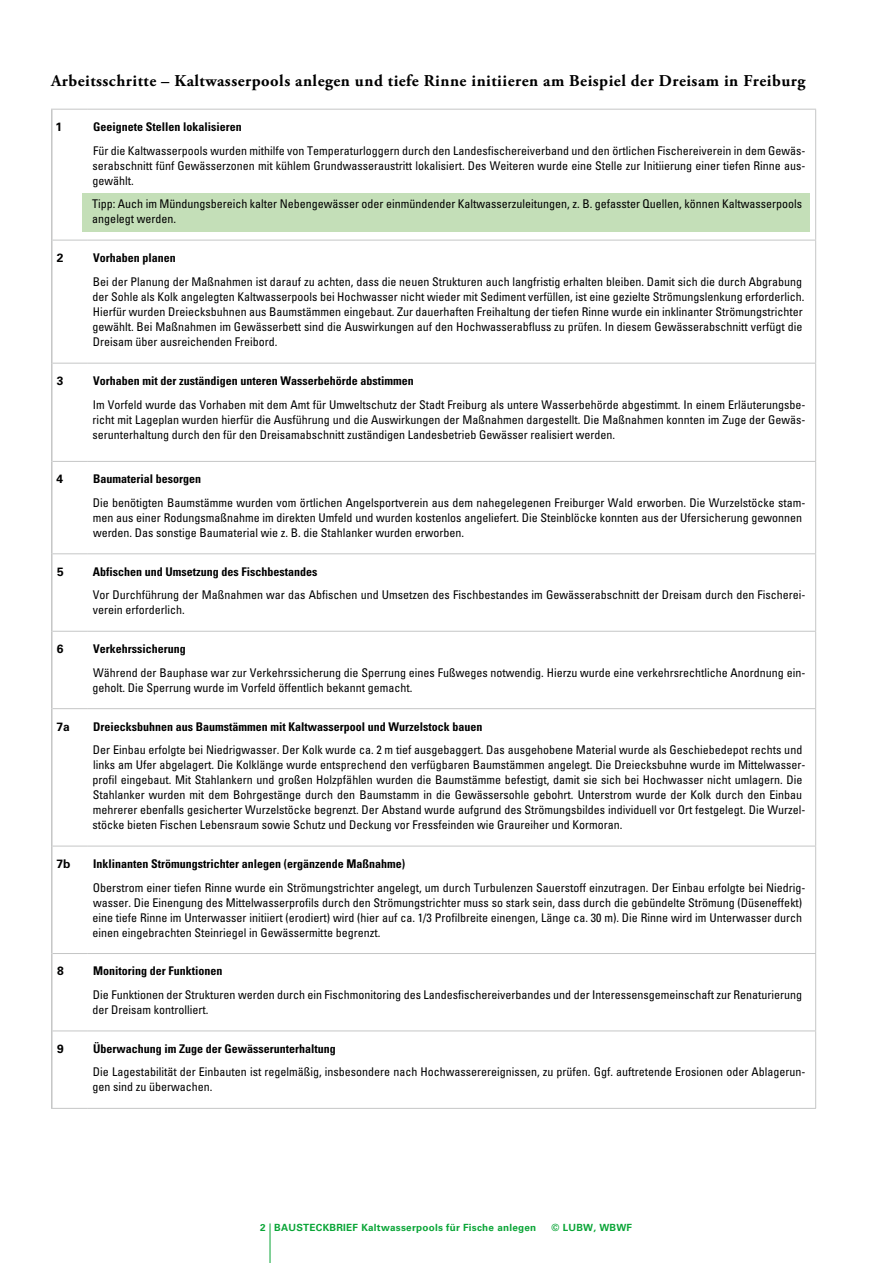
<style>
.page{position:relative;width:893px;height:1263px;background:#fff}
.page>*{position:absolute;margin:0;border:0;box-sizing:border-box;transform-origin:0 0}
.BS_H2ohneNum{font:700 16.5px "Adobe Garamond Pro";letter-spacing:.03em;color:#000}
.BS_Arbeitsschritte{font:12px/15px "Universfor LUBW 57 Cn";color:#000}
.BS_Tabellenkopfzeile{font:12px "Universfor LUBW 67 Bold Cn";color:#000}
.BS_Tabelleninhalt{font:700 12px "Universfor LUBW 65";color:#000}
.BS_Fußzeile_links{font:700 9.9px "Universfor LUBW 65";letter-spacing:.025em;color:#0aa537}
.BS_Seitenzahl_links{font:700 9.9px "Universfor LUBW 65";color:#0aa537}
</style>
<div class="page">
<div style="left:83px;top:193px;width:727px;height:38px;background:#c4dfb8"></div>
<hr style="left:270px;top:1223px;width:1px;height:40px;background:#0aa537">
<hr style="left:51px;top:110px;width:2px;height:130px;background:#c5c6c6">
<hr style="left:51px;top:240px;width:2px;height:123px;background:#c5c6c6">
<hr style="left:51px;top:363px;width:2px;height:98px;background:#c5c6c6">
<hr style="left:51px;top:461px;width:2px;height:93px;background:#c5c6c6">
<hr style="left:51px;top:554px;width:2px;height:77px;background:#c5c6c6">
<hr style="left:51px;top:631px;width:2px;height:78px;background:#c5c6c6">
<hr style="left:51px;top:709px;width:2px;height:137px;background:#c5c6c6">
<hr style="left:51px;top:846px;width:2px;height:107px;background:#c5c6c6">
<hr style="left:51px;top:953px;width:2px;height:78px;background:#c5c6c6">
<hr style="left:51px;top:1031px;width:2px;height:77px;background:#c5c6c6">
<hr style="left:51px;top:109px;width:37px;height:1px;background:#c5c6c6">
<hr style="left:88px;top:109px;width:728px;height:1px;background:#c5c6c6">
<hr style="left:815px;top:110px;width:1px;height:130px;background:#c5c6c6">
<hr style="left:53px;top:240px;width:35px;height:1px;background:#c5c6c6">
<hr style="left:88px;top:240px;width:728px;height:1px;background:#c5c6c6">
<hr style="left:815px;top:240px;width:1px;height:123px;background:#c5c6c6">
<hr style="left:53px;top:363px;width:35px;height:1px;background:#c5c6c6">
<hr style="left:88px;top:363px;width:728px;height:1px;background:#c5c6c6">
<hr style="left:815px;top:363px;width:1px;height:98px;background:#c5c6c6">
<hr style="left:53px;top:461px;width:35px;height:1px;background:#c5c6c6">
<hr style="left:88px;top:461px;width:728px;height:1px;background:#c5c6c6">
<hr style="left:815px;top:462px;width:1px;height:91px;background:#c5c6c6">
<hr style="left:53px;top:553px;width:35px;height:1px;background:#c5c6c6">
<hr style="left:88px;top:553px;width:728px;height:1px;background:#c5c6c6">
<hr style="left:815px;top:554px;width:1px;height:77px;background:#c5c6c6">
<hr style="left:53px;top:631px;width:35px;height:1px;background:#c5c6c6">
<hr style="left:88px;top:631px;width:728px;height:1px;background:#c5c6c6">
<hr style="left:815px;top:632px;width:1px;height:76px;background:#c5c6c6">
<hr style="left:53px;top:708px;width:35px;height:1px;background:#c5c6c6">
<hr style="left:88px;top:708px;width:728px;height:1px;background:#c5c6c6">
<hr style="left:815px;top:709px;width:1px;height:137px;background:#c5c6c6">
<hr style="left:53px;top:846px;width:35px;height:1px;background:#c5c6c6">
<hr style="left:88px;top:846px;width:728px;height:1px;background:#c5c6c6">
<hr style="left:815px;top:846px;width:1px;height:107px;background:#c5c6c6">
<hr style="left:53px;top:953px;width:35px;height:1px;background:#c5c6c6">
<hr style="left:88px;top:953px;width:728px;height:1px;background:#c5c6c6">
<hr style="left:815px;top:954px;width:1px;height:76px;background:#c5c6c6">
<hr style="left:53px;top:1030px;width:35px;height:1px;background:#c5c6c6">
<hr style="left:88px;top:1030px;width:728px;height:1px;background:#c5c6c6">
<hr style="left:815px;top:1031px;width:1px;height:77px;background:#c5c6c6">
<hr style="left:51px;top:1108px;width:37px;height:1px;background:#c5c6c6">
<hr style="left:88px;top:1108px;width:728px;height:1px;background:#c5c6c6">
<h2 class="BS_H2ohneNum" style="left:51px;top:71px;width:756px">Arbeitsschritte – Kaltwasserpools anlegen und tiefe Rinne initiieren am Beispiel der Dreisam in Freiburg</h2>
<p class="BS_Tabelleninhalt" style="left:56px;top:120px;width:8px">1</p>
<p class="BS_Tabellenkopfzeile" style="left:93px;top:119px;width:150px">Geeignete Stellen lokalisieren</p>
<p class="BS_Arbeitsschritte" style="left:92px;top:143px;width:715px;text-align:justify">Für die Kaltwasserpools wurden mithilfe von Temperaturloggern durch den Landesfischereiverband und den örtlichen Fischereiverein in dem Gewäs&shy;serabschnitt fünf Gewässerzonen mit kühlem Grundwasseraustritt lokalisiert. Des Weiteren wurde eine Stelle zur Initiierung einer tiefen Rinne aus&shy;gewählt.</p>
<p class="BS_Arbeitsschritte" style="left:92px;top:196px;width:712px">Tipp: Auch im Mündungsbereich kalter Nebengewässer oder einmündender Kaltwasserzuleitungen, z. B. gefasster Quellen, können Kaltwasserpools angelegt werden.</p>
<p class="BS_Tabelleninhalt" style="left:57px;top:251px;width:8px">2</p>
<p class="BS_Tabellenkopfzeile" style="left:93px;top:250px;width:84px">Vorhaben planen</p>
<p class="BS_Arbeitsschritte" style="left:92px;top:274px;width:714px">Bei der Planung der Maßnahmen ist darauf zu achten, dass die neuen Strukturen auch langfristig erhalten bleiben. Damit sich die durch Abgrabung der Sohle als Kolk angelegten Kaltwasserpools bei Hochwasser nicht wieder mit Sediment verfüllen, ist eine gezielte Strömungslenkung erforderlich.<br>Hierfür wurden Dreiecksbuhnen aus Baumstämmen eingebaut. Zur dauerhaften Freihaltung der tiefen Rinne wurde ein inklinanter Strömungstrichter gewählt. Bei Maßnahmen im Gewässerbett sind die Auswirkungen auf den Hochwasserabfluss zu prüfen. In diesem Gewässerabschnitt verfügt die Dreisam über ausreichenden Freibord.</p>
<p class="BS_Tabelleninhalt" style="left:57px;top:374px;width:8px">3</p>
<p class="BS_Tabellenkopfzeile" style="left:93px;top:373px;width:322px">Vorhaben mit der zuständigen unteren Wasserbehörde abstimmen</p>
<p class="BS_Arbeitsschritte" style="left:93px;top:397px;width:714px;text-align:justify">Im Vorfeld wurde das Vorhaben mit dem Amt für Umweltschutz der Stadt Freiburg als untere Wasserbehörde abgestimmt. In einem Erläuterungsbe&shy;richt mit Lageplan wurden hierfür die Ausführung und die Auswirkungen der Maßnahmen dargestellt. Die Maßnahmen konnten im Zuge der Gewäs&shy;serunterhaltung durch den für den Dreisamabschnitt zuständigen Landesbetrieb Gewässer realisiert werden.</p>
<p class="BS_Tabelleninhalt" style="left:56px;top:472px;width:8px">4</p>
<p class="BS_Tabellenkopfzeile" style="left:93px;top:472px;width:109px">Baumaterial besorgen</p>
<p class="BS_Arbeitsschritte" style="left:93px;top:495px;width:714px">Die benötigten Baumstämme wurden vom örtlichen Angelsportverein aus dem nahegelegenen Freiburger Wald erworben. Die Wurzelstöcke stam&shy;men aus einer Rodungsmaßnahme im direkten Umfeld und wurden kostenlos angeliefert. Die Steinblöcke konnten aus der Ufersicherung gewonnen werden. Das sonstige Baumaterial wie z. B. die Stahlanker wurden erworben.</p>
<p class="BS_Tabelleninhalt" style="left:57px;top:564px;width:8px">5</p>
<p class="BS_Tabellenkopfzeile" style="left:93px;top:564px;width:226px">Abfischen und Umsetzung des Fischbestandes</p>
<p class="BS_Arbeitsschritte" style="left:93px;top:587px;width:714px">Vor Durchführung der Maßnahmen war das Abfischen und Umsetzen des Fischbestandes im Gewässerabschnitt der Dreisam durch den Fischerei&shy;verein erforderlich.</p>
<p class="BS_Tabelleninhalt" style="left:57px;top:642px;width:8px">6</p>
<p class="BS_Tabellenkopfzeile" style="left:93px;top:641px;width:94px">Verkehrssicherung</p>
<p class="BS_Arbeitsschritte" style="left:92px;top:665px;width:715px">Während der Bauphase war zur Verkehrssicherung die Sperrung eines Fußweges notwendig. Hierzu wurde eine verkehrsrechtliche Anordnung ein&shy;geholt. Die Sperrung wurde im Vorfeld öffentlich bekannt gemacht.</p>
<p class="BS_Tabelleninhalt" style="left:56px;top:719px;width:15px">7a</p>
<p class="BS_Tabellenkopfzeile" style="left:93px;top:719px;width:391px">Dreiecksbuhnen aus Baumstämmen mit Kaltwasserpool und Wurzelstock bauen</p>
<p class="BS_Arbeitsschritte" style="left:93px;top:742px;width:714px">Der Einbau erfolgte bei Niedrigwasser. Der Kolk wurde ca. 2 m tief ausgebaggert. Das ausgehobene Material wurde als Geschiebedepot rechts und links am Ufer abgelagert. Die Kolklänge wurde entsprechend den verfügbaren Baumstämmen angelegt. Die Dreiecksbuhne wurde im Mittelwasser&shy;profil eingebaut. Mit Stahlankern und großen Holzpfählen wurden die Baumstämme befestigt, damit sie sich bei Hochwasser nicht umlagern. Die Stahlanker wurden mit dem Bohrgestänge durch den Baumstamm in die Gewässersohle gebohrt. Unterstrom wurde der Kolk durch den Einbau mehrerer ebenfalls gesicherter Wurzelstöcke begrenzt. Der Abstand wurde aufgrund des Strömungsbildes individuell vor Ort festgelegt. Die Wurzel&shy;stöcke bieten Fischen Lebensraum sowie Schutz und Deckung vor Fressfeinden wie Graureiher und Kormoran.</p>
<p class="BS_Tabelleninhalt" style="left:56px;top:857px;width:16px">7b</p>
<p class="BS_Tabellenkopfzeile" style="left:93px;top:856px;width:314px">Inklinanten Strömungstrichter anlegen (ergänzende Maßnahme)</p>
<p class="BS_Arbeitsschritte" style="left:92px;top:879px;width:715px">Oberstrom einer tiefen Rinne wurde ein Strömungstrichter angelegt, um durch Turbulenzen Sauerstoff einzutragen. Der Einbau erfolgte bei Niedrig&shy;wasser. Die Einengung des Mittelwasserprofils durch den Strömungstrichter muss so stark sein, dass durch die gebündelte Strömung (Düseneffekt) eine tiefe Rinne im Unterwasser initiiert (erodiert) wird (hier auf ca. 1/3 Profilbreite einengen, Länge ca. 30 m). Die Rinne wird im Unterwasser durch einen eingebrachten Steinriegel in Gewässermitte begrenzt.</p>
<p class="BS_Tabelleninhalt" style="left:57px;top:964px;width:8px">8</p>
<p class="BS_Tabellenkopfzeile" style="left:93px;top:964px;width:131px">Monitoring der Funktionen</p>
<p class="BS_Arbeitsschritte" style="left:92px;top:987px;width:711px">Die Funktionen der Strukturen werden durch ein Fischmonitoring des Landesfischereiverbandes und der Interessensgemeinschaft zur Renaturierung der Dreisam kontrolliert.</p>
<p class="BS_Tabelleninhalt" style="left:57px;top:1041px;width:8px">9</p>
<p class="BS_Tabellenkopfzeile" style="left:93px;top:1041px;width:244px">Überwachung im Zuge der Gewässerunterhaltung</p>
<p class="BS_Arbeitsschritte" style="left:92px;top:1064px;width:715px">Die Lagestabilität der Einbauten ist regelmäßig, insbesondere nach Hochwasserereignissen, zu prüfen. Ggf. auftretende Erosionen oder Ablagerun&shy;gen sind zu überwachen.</p>
<p class="BS_Seitenzahl_links" style="left:260px;top:1221px;width:7px">2</p>
<p class="BS_Fußzeile_links" style="left:274px;top:1221px;width:263px">BAUSTECKBRIEF Kaltwasserpools für Fische anlegen</p>
<p class="BS_Fußzeile_links" style="left:551px;top:1221px;width:82px">© LUBW, WBWF</p>
</div>
